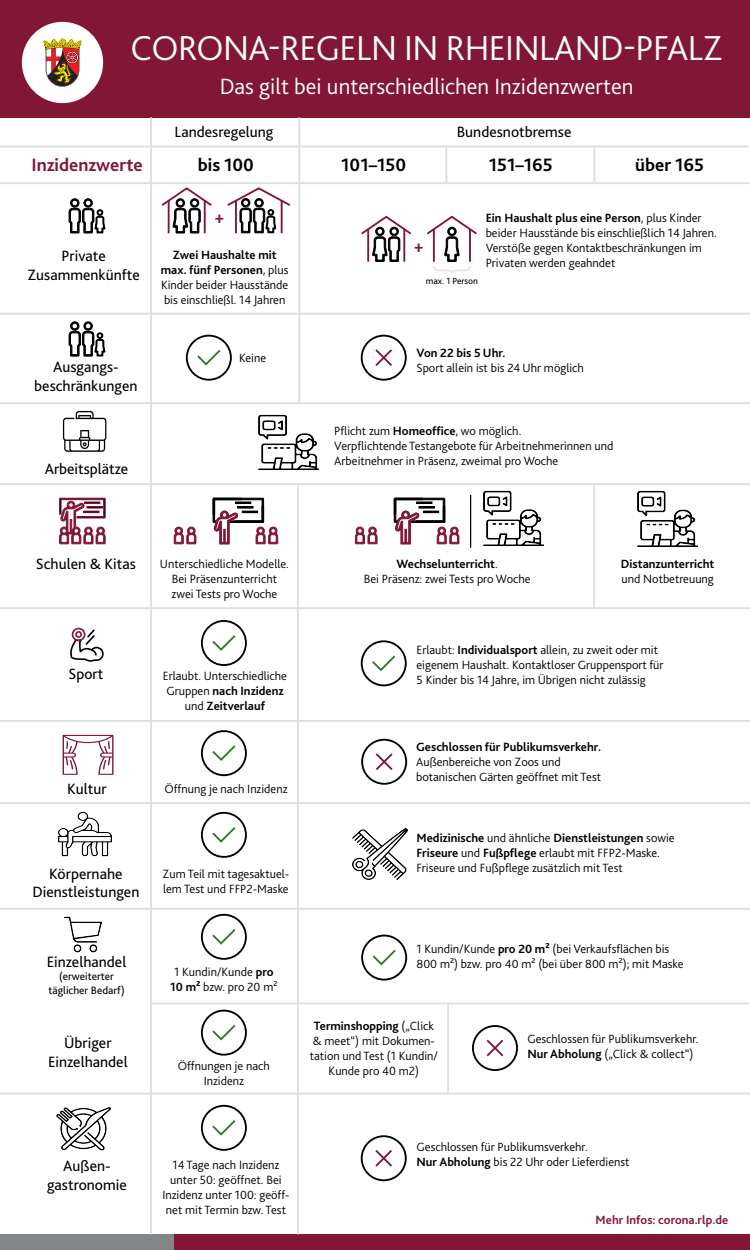
<style>
.page{position:relative;width:750px;height:1250px;background:#fff}
.page>*{position:absolute;margin:0;border:0;box-sizing:border-box;transform-origin:0 0}
.t1{font:300 36.25px "Bliss 2";letter-spacing:-.015em;color:#fff}
.t2{font:300 23.12px "Bliss 2";color:#fff}
.t3{font:700 18.75px "Bliss 2";color:#000002}
.t4{font:700 18.75px "Bliss 2";color:#821735}
.t5{font:700 16.94px "Bliss 2";color:#821735}
.t6{font:15.62px/18.8px "Bliss 2";color:#000002;text-align:center}
.t7{font:300 12.5px/15px "Bliss 2";color:#000002}
.t8{font:700 12.5px "Bliss 2";color:#000002}
.t9{font:700 12.5px "Bliss 2";color:#821735}
.t10{font:11.25px/13.5px "Bliss 2";color:#000002;text-align:center}
.t11{font:9.38px "Bliss 2";color:#000002}
.s1{font-weight:700}
</style>
<div class="page">
<div style="left:0;top:1234px;width:183px;height:16px;background:#838587"></div>
<div style="left:174px;top:1234px;width:576px;height:16px;background:#821735"></div>
<div style="left:0;top:0;width:750px;height:117px;background:#821735"></div>
<div style="left:22px;top:22px;width:81px;height:81px;background:#fff;border-radius:50%"></div>
<svg style="left:43px;top:38px;width:39px;height:49px"></svg>
<hr style="left:445px;top:147px;width:2px;height:35px;background:#dedfdf">
<hr style="left:150px;top:117px;width:2px;height:1117px;background:#dedfdf">
<hr style="left:298px;top:117px;width:2px;height:285px;background:#dedfdf">
<hr style="left:594px;top:147px;width:1px;height:35px;background:#dedfdf">
<hr style="left:0;top:313px;width:750px;height:2px;background:#dedfdf">
<hr style="left:593px;top:484px;width:2px;height:124px;background:#dedfdf">
<hr style="left:0;top:607px;width:750px;height:2px;background:#dedfdf">
<img style="left:258px;top:414px;width:60px;height:56px">
<svg style="left:63px;top:411px;width:43px;height:41px"></svg>
<hr style="left:0;top:182px;width:750px;height:2px;background:#dedfdf">
<hr style="left:0;top:402px;width:750px;height:2px;background:#dedfdf">
<hr style="left:0;top:483px;width:750px;height:2px;background:#dedfdf">
<hr style="left:297px;top:485px;width:2px;height:749px;background:#dedfdf">
<hr style="left:0;top:146px;width:749px;height:2px;background:#dedfdf">
<svg style="left:70px;top:628px;width:34px;height:34px"></svg>
<hr style="left:0;top:720px;width:750px;height:2px;background:#dedfdf">
<svg style="left:63px;top:735px;width:51px;height:40px"></svg>
<hr style="left:0;top:802px;width:750px;height:2px;background:#dedfdf">
<img style="left:353px;top:828px;width:55px;height:52px">
<img style="left:59px;top:811px;width:52px;height:46px">
<hr style="left:0;top:908px;width:750px;height:2px;background:#dedfdf">
<hr style="left:0;top:1093px;width:750px;height:1px;background:#dedfdf">
<hr style="left:447px;top:1004px;width:2px;height:90px;background:#dedfdf">
<hr style="left:151px;top:1002px;width:598px;height:2px;background:#dedfdf">
<img style="left:637px;top:491px;width:60px;height:56px">
<img style="left:483px;top:490px;width:60px;height:56px">
<hr style="left:470px;top:495px;width:1px;height:53px;background:#000002">
<svg style="left:361px;top:215px;width:51px;height:47px"></svg>
<svg style="left:427px;top:215px;width:50px;height:59px"></svg>
<svg style="left:227px;top:187px;width:64px;height:47px"></svg>
<hr style="left:235px;top:200px;width:2px;height:33px;background:#821735">
<svg style="left:161px;top:187px;width:51px;height:47px"></svg>
<hr style="left:168px;top:201px;width:2px;height:32px;background:#821735">
<svg style="left:59px;top:498px;width:47px;height:46px"></svg>
<svg style="left:174px;top:526px;width:22px;height:18px"></svg>
<svg style="left:213px;top:498px;width:65px;height:46px"></svg>
<div style="left:186px;top:335px;width:46px;height:46px;border:2px solid #000002;border-radius:50%"></div>
<svg style="left:197px;top:350px;width:24px;height:16px"></svg>
<svg style="left:68px;top:198px;width:38px;height:36px"></svg>
<svg style="left:68px;top:321px;width:38px;height:36px"></svg>
<div style="left:361px;top:335px;width:46px;height:46px;border:2px solid #000002;border-radius:50%"></div>
<svg style="left:375px;top:349px;width:17px;height:17px"></svg>
<img style="left:65px;top:916px;width:36px;height:37px">
<img style="left:57px;top:1107px;width:53px;height:44px">
<div style="left:201px;top:730px;width:46px;height:46px;border:2px solid #000002;border-radius:50%"></div>
<svg style="left:212px;top:745px;width:24px;height:16px"></svg>
<div style="left:201px;top:914px;width:46px;height:46px;border:2px solid #000002;border-radius:50%"></div>
<svg style="left:212px;top:929px;width:24px;height:16px"></svg>
<div style="left:361px;top:1135px;width:46px;height:46px;border:2px solid #000002;border-radius:50%"></div>
<svg style="left:375px;top:1150px;width:17px;height:17px"></svg>
<div style="left:361px;top:935px;width:46px;height:46px;border:2px solid #000002;border-radius:50%"></div>
<svg style="left:372px;top:949px;width:24px;height:17px"></svg>
<div style="left:472px;top:1025px;width:46px;height:46px;border:2px solid #000002;border-radius:50%"></div>
<svg style="left:486px;top:1039px;width:18px;height:18px"></svg>
<div style="left:201px;top:812px;width:46px;height:46px;border:2px solid #000002;border-radius:50%"></div>
<svg style="left:212px;top:827px;width:24px;height:16px"></svg>
<div style="left:361px;top:739px;width:46px;height:46px;border:2px solid #000002;border-radius:50%"></div>
<svg style="left:375px;top:753px;width:18px;height:17px"></svg>
<div style="left:361px;top:640px;width:46px;height:46px;border:2px solid #000002;border-radius:50%"></div>
<svg style="left:372px;top:655px;width:24px;height:16px"></svg>
<svg style="left:355px;top:526px;width:22px;height:18px"></svg>
<svg style="left:394px;top:498px;width:65px;height:46px"></svg>
<div style="left:201px;top:620px;width:46px;height:46px;border:2px solid #000002;border-radius:50%"></div>
<svg style="left:212px;top:635px;width:24px;height:16px"></svg>
<div style="left:201px;top:1010px;width:46px;height:46px;border:2px solid #000002;border-radius:50%"></div>
<svg style="left:212px;top:1024px;width:24px;height:17px"></svg>
<div style="left:201px;top:1105px;width:46px;height:46px;border:2px solid #000002;border-radius:50%"></div>
<svg style="left:212px;top:1120px;width:24px;height:16px"></svg>
<h1 class="t1" style="left:131px;top:26px;width:593px">CORONA-REGELN IN RHEINLAND-PFALZ</h1>
<h2 class="t2" style="left:220px;top:72px;width:415px">Das gilt bei unterschiedlichen Inzidenzwerten</h2>
<p class="t6" style="left:175px;top:122px;width:100px">Landesregelung</p>
<p class="t6" style="left:457px;top:122px;width:116px">Bundesnotbremse</p>
<h3 class="t4" style="left:32px;top:153px;width:113px">Inzidenzwerte</h3>
<h3 class="t3" style="left:198px;top:153px;width:58px">bis 100</h3>
<h3 class="t3" style="left:341px;top:153px;width:66px">101–150</h3>
<h3 class="t3" style="left:489px;top:153px;width:65px">151–165</h3>
<h3 class="t3" style="left:635px;top:153px;width:70px">über 165</h3>
<p class="t6" style="left:28px;top:246px;width:114px">Private<br>Zusammenkünfte</p>
<p class="t6" style="left:34px;top:357px;width:105px">Ausgangs&shy;beschränkungen</p>
<h3 class="t5" style="left:215px;top:207px;width:11px">+</h3>
<p class="t7" style="left:161px;top:247px;width:129px;text-align:center"><span class="s1">Zwei Haushalte mit max. fünf Personen</span>, plus<br>Kinder beider Hausstände bis einschließl. 14 Jahren</p>
<p class="t7" style="left:239px;top:350px;width:29px">Keine</p>
<p class="t6" style="left:45px;top:459px;width:85px">Arbeitsplätze</p>
<h3 class="t5" style="left:414px;top:236px;width:11px">+</h3>
<p class="t11" style="left:426px;top:275px;width:54px">max. 1 Person</p>
<p class="t7" style="left:486px;top:210px;width:233px"><span class="s1">Ein Haushalt plus eine Person</span>, plus Kinder beider Hausstände bis einschließlich 14 Jahren.<br>Verstöße gegen Kontaktbeschränkungen im Privaten werden geahndet</p>
<p class="t8" style="left:417px;top:345px;width:90px">Von 22 bis 5 Uhr.</p>
<p class="t7" style="left:417px;top:360px;width:169px">Sport allein ist bis 24 Uhr möglich</p>
<p class="t7" style="left:334px;top:423px;width:281px">Pflicht zum <span class="s1">Homeoffice</span>, wo möglich.<br>Verpflichtende Testangebote für Arbeitnehmerinnen und<br>Arbeitnehmer in Präsenz, zweimal pro Woche</p>
<p class="t6" style="left:36px;top:554px;width:102px">Schulen &amp; Kitas</p>
<p class="t7" style="left:160px;top:556px;width:130px;text-align:center">Unterschiedliche Modelle.<br>Bei Präsenzunterricht zwei Tests pro Woche</p>
<p class="t7" style="left:364px;top:556px;width:168px;text-align:center"><span class="s1">Wechselunterricht</span>.<br>Bei Präsenz: zwei Tests pro Woche</p>
<p class="t8" style="left:621px;top:556px;width:95px">Distanzunterricht</p>
<p class="t7" style="left:621px;top:571px;width:94px">und Notbetreuung</p>
<p class="t6" style="left:68px;top:664px;width:36px">Sport</p>
<p class="t7" style="left:163px;top:668px;width:126px;text-align:center">Erlaubt. Unterschiedliche<br>Gruppen <span class="s1">nach Inzidenz </span>und <span class="s1">Zeitverlauf</span></p>
<p class="t7" style="left:417px;top:642px;width:248px">Erlaubt: <span class="s1">Individualsport</span> allein, zu zweit oder mit eigenem Haushalt. Kontaktloser Gruppensport für<br>5 Kinder bis 14 Jahre, im Übrigen nicht zulässig</p>
<p class="t6" style="left:67px;top:779px;width:41px">Kultur</p>
<p class="t7" style="left:164px;top:781px;width:125px">Öffnung je nach Inzidenz</p>
<p class="t8" style="left:416px;top:739px;width:186px">Geschlossen für Publikumsverkehr.</p>
<p class="t7" style="left:416px;top:754px;width:186px">Außenbereiche von Zoos und botanischen Gärten geöffnet mit Test</p>
<p class="t6" style="left:32px;top:864px;width:108px">Körpernahe<br>Dienstleistungen</p>
<p class="t7" style="left:163px;top:866px;width:128px">Zum Teil mit tagesaktuel&shy;lem Test und FFP2-Maske</p>
<p class="t7" style="left:417px;top:830px;width:260px"><span class="s1">Medizinische</span> und ähnliche <span class="s1">Dienstleistungen</span> sowie<br><span class="s1">Friseure</span> und <span class="s1">Fußpflege</span> erlaubt mit FFP2-Maske.<br>Friseure und Fußpflege zusätzlich mit Test</p>
<p class="t6" style="left:47px;top:952px;width:81px">Einzelhandel</p>
<p class="t10" style="left:48px;top:970px;width:78px">(erweiterter täglicher Bedarf)</p>
<p class="t7" style="left:170px;top:964px;width:109px;text-align:center">1 Kundin/Kunde <span class="s1">pro<br>10 m²</span> bzw. pro 20 m²</p>
<p class="t7" style="left:417px;top:941px;width:269px">1 Kundin/Kunde <span class="s1">pro 20 m²</span> (bei Verkaufsflächen bis<br>800 m²) bzw. pro 40 m² (bei über 800 m²); mit Maske</p>
<p class="t6" style="left:48px;top:1034px;width:81px">Übriger<br>Einzelhandel</p>
<p class="t7" style="left:178px;top:1058px;width:94px;text-align:center">Öffnungen je nach<br>Inzidenz</p>
<p class="t7" style="left:310px;top:1018px;width:130px;text-align:center"><span class="s1">Terminshopping</span> („Click &amp; meet“) mit Dokumen&shy;tation und Test (1 Kundin/<br>Kunde pro 40 m2)</p>
<p class="t7" style="left:527px;top:1031px;width:173px">Geschlossen für Publikumsverkehr.<br><span class="s1">Nur Abholung</span> („Click &amp; collect“)</p>
<p class="t6" style="left:47px;top:1156px;width:81px">Außen&shy;gastronomie</p>
<p class="t7" style="left:162px;top:1157px;width:129px;text-align:center">14 Tage nach Inzidenz unter 50: geöffnet. Bei<br>Inzidenz unter 100: geöff&shy;net mit Termin bzw. Test</p>
<p class="t7" style="left:417px;top:1139px;width:214px">Geschlossen für Publikumsverkehr.<br><span class="s1">Nur Abholung</span> bis 22 Uhr oder Lieferdienst</p>
<p class="t9" style="left:596px;top:1212px;width:134px">Mehr Infos: corona.rlp.de</p>
</div>
